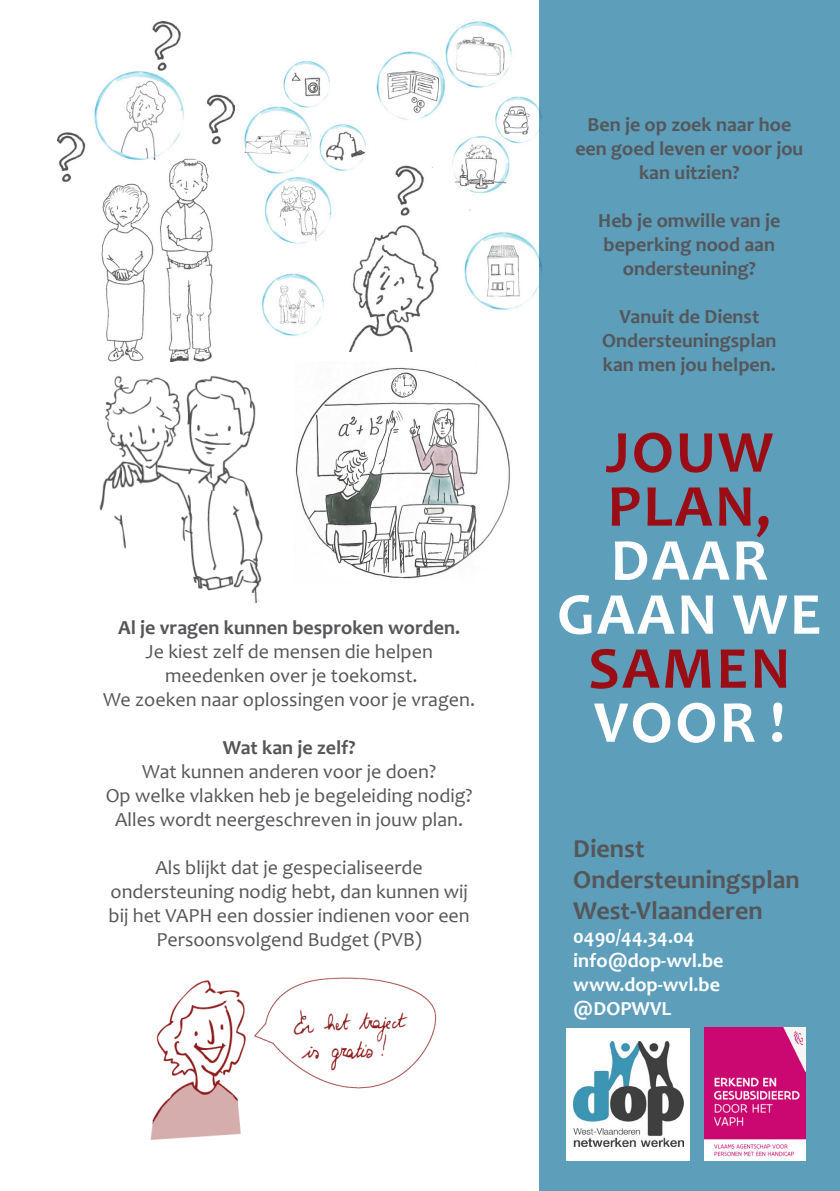
<style>
.page{position:relative;width:840px;height:1191px;background:#fff}
.page>*{position:absolute;margin:0;border:0;box-sizing:border-box;transform-origin:0 0}
.t1{font:700 60px/54px "Candara";letter-spacing:.04em;color:#9a0d15}
.t2{font:700 60px/54px "Candara";letter-spacing:.04em;color:#fff;text-align:center}
.t3{font:700 26px/31.2px "Candara";color:#555659}
.t4{font:20px/24px "Candara";color:#555659;text-align:center}
.t5{font:700 20px/24px "Candara";color:#555659;text-align:center}
.t6{font:700 20px/24px "Candara";color:#fff}
.s1{color:#fff}
</style>
<div class="page">
<img style="left:57px;top:21px;width:177px;height:340px">
<div style="left:539px;top:0;width:300px;height:1191px;background:#5d9ebb"></div>
<img style="left:99px;top:376px;width:164px;height:226px">
<img style="left:234px;top:21px;width:308px;height:330px">
<div style="left:566px;top:1028px;width:124px;height:132px;background:#fff"></div>
<img style="left:573px;top:1041px;width:110px;height:105px">
<img style="left:704px;top:1028px;width:101px;height:132px">
<img style="left:295px;top:367px;width:215px;height:212px">
<img style="left:150px;top:977px;width:287px;height:163px">
<p class="t5" style="left:118px;top:615px;width:343px">Al je vragen kunnen besproken worden.</p>
<p class="t4" style="left:145px;top:639px;width:289px">Je kiest zelf de mensen die helpen meedenken over je toekomst.</p>
<p class="t4" style="left:103px;top:687px;width:373px">We zoeken naar oplossingen voor je vragen.</p>
<p class="t5" style="left:222px;top:735px;width:134px">Wat kan je zelf?</p>
<p class="t4" style="left:142px;top:759px;width:295px">Wat kunnen anderen voor je doen?</p>
<p class="t4" style="left:106px;top:783px;width:368px">Op welke vlakken heb je begeleiding nodig?</p>
<p class="t4" style="left:115px;top:807px;width:349px">Alles wordt neergeschreven in jouw plan.</p>
<p class="t4" style="left:109px;top:855px;width:362px">Als blijkt dat je gespecialiseerde ondersteuning nodig hebt, dan kunnen wij bij het VAPH een dossier indienen voor een Persoonsvolgend Budget (PVB)</p>
<p class="t5" style="left:575px;top:112px;width:229px">Ben je op zoek naar hoe een goed leven er voor jou kan uitzien?</p>
<p class="t5" style="left:598px;top:208px;width:183px">Heb je omwille van je beperking nood aan ondersteuning?</p>
<p class="t5" style="left:619px;top:304px;width:141px">Vanuit de Dienst</p>
<p class="t5" style="left:602px;top:328px;width:176px;text-align:left">Ondersteuningsplan kan men jou helpen.</p>
<p class="t1" style="left:605px;top:424px;width:169px">JOUW<br>PLAN,</p>
<p class="t2" style="left:557px;top:532px;width:266px">DAAR<br>GAAN WE</p>
<p class="t1" style="left:588px;top:640px;width:203px">SAMEN<br><span class="s1">VOOR !</span></p>
<p class="t3" style="left:573px;top:832px;width:228px">Dienst<br>Ondersteuningsplan</p>
<p class="t3" style="left:573px;top:894px;width:191px">West-Vlaanderen</p>
<p class="t6" style="left:573px;top:924px;width:123px">0490/44.34.04</p>
<p class="t6" style="left:573px;top:948px;width:152px">info@dop-wvl.be www.dop-wvl.be</p>
<p class="t6" style="left:573px;top:996px;width:99px">@DOPWVL</p>
</div>
